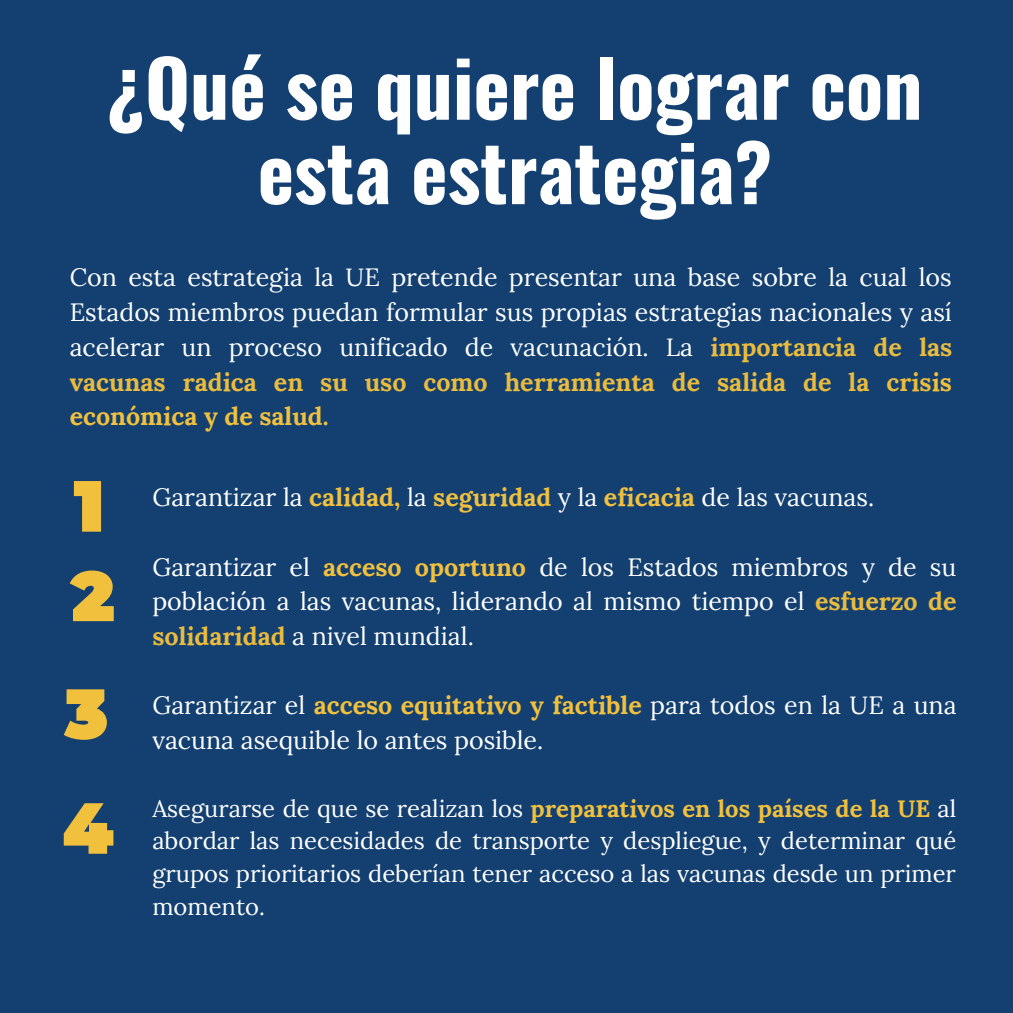
<style>
.page{position:relative;width:1013px;height:1013px;background:#fff}
.page>*{position:absolute;margin:0;border:0;box-sizing:border-box;transform-origin:0 0}
.t1{font:700 77.5px/84.4px "Oswald";color:#fff;text-align:center}
.t2{font:25px/34.8px "Lora";color:#fff;text-align:justify}
.t3{font:23.75px/32.8px "Lora";color:#fff;text-align:justify}
.s1{font-weight:700;color:#eabb3d}
.s2{font-weight:700;color:#f1c03d}
</style>
<div class="page">
<div style="left:0;top:0;width:1012px;height:1012px;background:#134071"></div>
<svg style="left:74px;top:481px;width:27px;height:50px"></svg>
<svg style="left:70px;top:570px;width:44px;height:51px"></svg>
<svg style="left:64px;top:689px;width:43px;height:50px"></svg>
<svg style="left:64px;top:803px;width:49px;height:50px"></svg>
<p class="t1" style="left:107px;top:42px;width:816px">¿Qué se quiere lograr con esta estrategia?</p>
<p class="t2" style="left:70px;top:260px;width:884px">Con esta estrategia la UE pretende presentar una base sobre la cual los Estados miembros puedan formular sus propias estrategias nacionales y así acelerar un proceso unificado de vacunación. La <span class="s1">importancia de las vacunas radica en su uso como herramienta de salida de la cris</span><span class="s2">is económica y de salud.</span></p>
<p class="t2" style="left:152px;top:479px;width:723px">Garantizar la <span class="s2">calidad,</span> la <span class="s2">seguridad</span> y la <span class="s2">eficacia</span> de las vacunas.</p>
<p class="t2" style="left:152px;top:549px;width:805px">Garantizar el <span class="s2">acceso oportuno</span> de los Estados miembros y de su población a las vacunas, liderando al mismo tiempo el <span class="s1">esfuerzo de solidaridad</span> a nivel mundial.</p>
<p class="t2" style="left:152px;top:687px;width:805px">Garantizar el <span class="s2">acceso equitativo y factible</span> para todos en la UE a una vacuna asequible lo antes posible.</p>
<p class="t3" style="left:152px;top:791px;width:805px">Asegurarse de que se realizan los <span class="s2">preparativos en los países de la UE</span> al abordar las necesidades de transporte y despliegue, y determinar qué grupos prioritarios deberían tener acceso a las vacunas desde un primer momento.</p>
</div>
